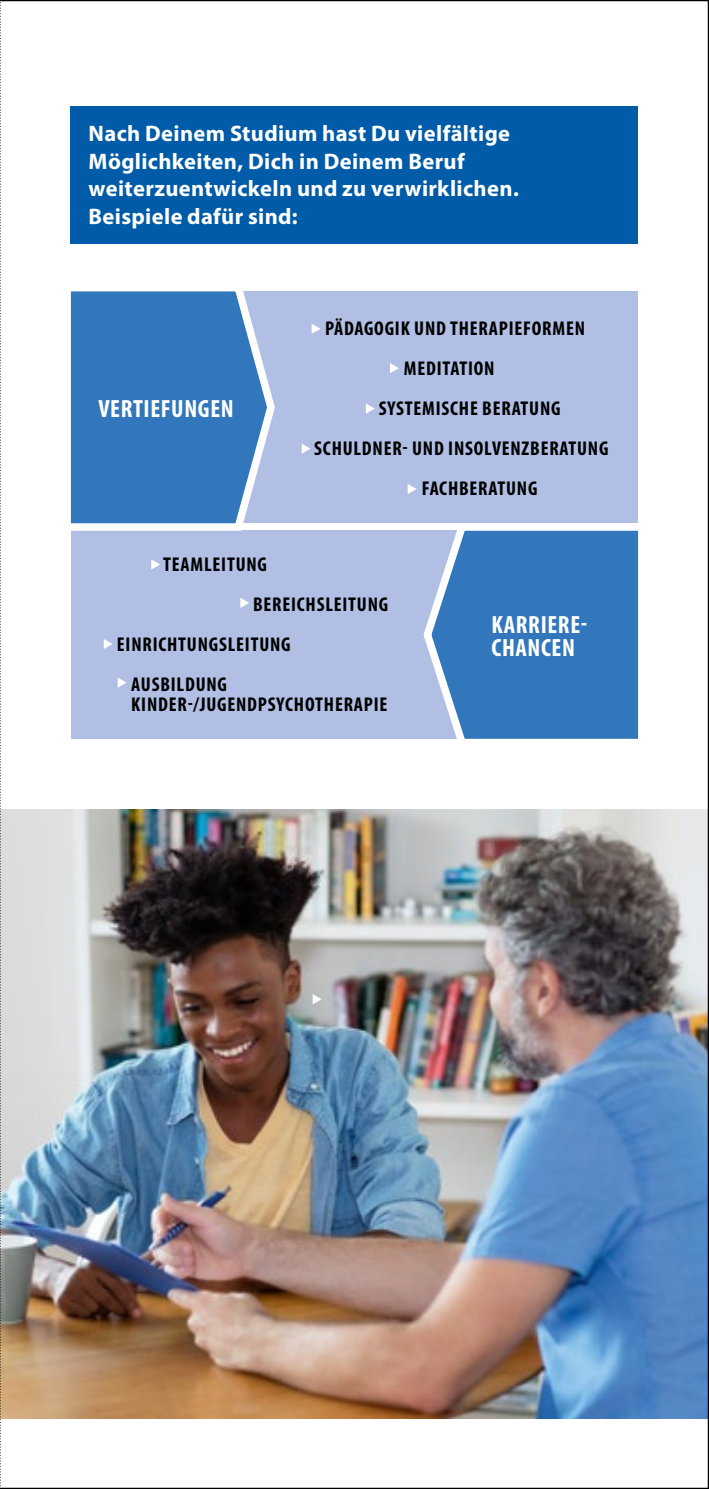
<style>
.page{position:relative;width:709px;height:1489px;background:#fff}
.page>*{position:absolute;margin:0;border:0;box-sizing:border-box;transform-origin:0 0}
.t1{font:700 condensed 25px/22.5px "Myriad Pro";letter-spacing:.025em;color:#fff}
.t2{font:700 22.5px "Myriad Pro";letter-spacing:.015em;color:#fff}
.t3{font:700 condensed 20px "Myriad Pro";letter-spacing:.04em;color:#000}
</style>
<div class="page">
<img style="left:1px;top:0;width:708px;height:1488px">
<svg style="left:0;top:0;width:1px;height:1489px"></svg>
<p class="t2" style="left:89px;top:119px;width:423px">Nach Deinem Studium hast Du vielfältige</p>
<p class="t2" style="left:89px;top:146px;width:378px">Möglichkeiten, Dich in Deinem Beruf</p>
<p class="t2" style="left:89px;top:174px;width:432px">weiterzuentwickeln und zu verwirklichen.</p>
<p class="t2" style="left:89px;top:201px;width:211px">Beispiele dafür sind:</p>
<p class="t1" style="left:98px;top:396px;width:137px">VERTIEFUNGEN</p>
<p class="t3" style="left:325px;top:316px;width:261px">PÄDAGOGIK UND THERAPIEFORMEN</p>
<p class="t3" style="left:404px;top:356px;width:92px">MEDITATION</p>
<p class="t3" style="left:379px;top:396px;width:183px">SYSTEMISCHE BERATUNG</p>
<p class="t3" style="left:314px;top:436px;width:296px">SCHULDNER- UND INSOLVENZBERATUNG</p>
<p class="t3" style="left:422px;top:476px;width:117px">FACHBERATUNG</p>
<p class="t3" style="left:163px;top:551px;width:105px">TEAMLEITUNG</p>
<p class="t3" style="left:253px;top:591px;width:137px">BEREICHSLEITUNG</p>
<p class="t3" style="left:117px;top:631px;width:175px">EINRICHTUNGSLEITUNG</p>
<p class="t3" style="left:131px;top:671px;width:97px">AUSBILDUNG</p>
<p class="t3" style="left:131px;top:691px;width:258px">KINDER-/JUGENDPSYCHOTHERAPIE</p>
<p class="t1" style="left:491px;top:613px;width:97px">KARRIERE-<br>CHANCEN</p>
</div>
